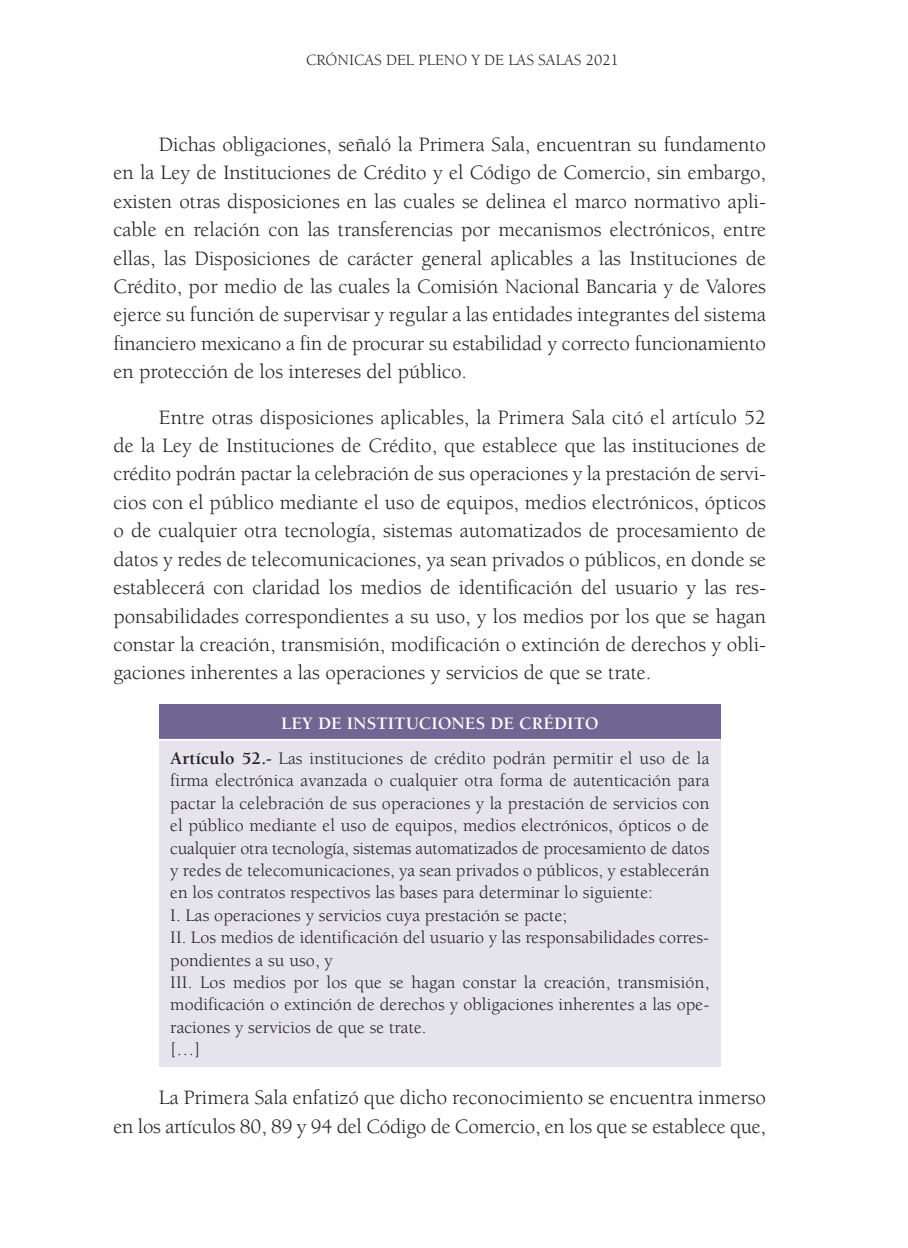
<style>
.page{position:relative;width:908px;height:1248px;background:#fff}
.page>*{position:absolute;margin:0;border:0;box-sizing:border-box;transform-origin:0 0}
.t1{font:21px/28.4px "Berkeley Std";color:#231f20;text-align:justify}
.t2{font:18px/22.4px "Berkeley Std";letter-spacing:.005em;color:#231f20;text-align:center}
.t3{font:16px "Berkeley Std";color:#231f20}
.s1{font-weight:700;color:#fff}
.s2{font-weight:700}
</style>
<div class="page">
<div style="left:159px;top:704px;width:561px;height:35px;background:#716693"></div>
<div style="left:159px;top:739px;width:561px;height:327px;background:#e5e3ec"></div>
<hr style="left:159px;top:738px;width:561px;height:2px;background:#fff">
<p class="t3" style="left:306px;top:52px;width:314px">CRÓNICAS DEL PLENO Y DE LAS SALAS 2021</p>
<p class="t1" style="left:113px;top:130px;width:654px;text-indent:45px">Dichas obligaciones, señaló la Primera Sala, encuentran su fundamento en la Ley de Instituciones de Crédito y el Código de Comercio, sin embargo, existen otras disposiciones en las cuales se delinea el marco normativo apli&shy;cable en relación con las transferencias por mecanismos electrónicos, entre ellas, las Disposiciones de carácter general aplicables a las Instituciones de Crédito, por medio de las cuales la Comisión Nacional Bancaria y de Valores ejerce su función de supervisar y regular a las entidades integrantes del sistema financiero mexicano a fin de procurar su estabilidad y correcto funcionamiento en protección de los intereses del público.</p>
<p class="t1" style="left:113px;top:403px;width:654px;text-indent:45px">Entre otras disposiciones aplicables, la Primera Sala citó el artículo 52 de la Ley de Instituciones de Crédito, que establece que las instituciones de crédito podrán pactar la celebración de sus operaciones y la prestación de servi&shy;cios con el público mediante el uso de equipos, medios electrónicos, ópticos o de cualquier otra tecnología, sistemas automatizados de procesamiento de datos y redes de telecomunicaciones, ya sean privados o públicos, en donde se establecerá con claridad los medios de identificación del usuario y las res&shy;ponsabilidades correspondientes a su uso, y los medios por los que se hagan constar la creación, transmisión, modificación o extinción de derechos y obli&shy;gaciones inherentes a las operaciones y servicios de que se trate.</p>
<p class="t2" style="left:170px;top:705px;width:540px;line-height:35.4px"><span class="s1">LEY DE INSTITUCIONES DE CRÉDITO<br></span><span class="s2">Artículo 52.-</span> Las instituciones de crédito podrán permitir el uso de la</p>
<p class="t2" style="left:170px;top:769px;width:540px;text-align:left">firma electrónica avanzada o cualquier otra forma de autenticación para pactar la celebración de sus operaciones y la prestación de servicios con el público mediante el uso de equipos, medios electrónicos, ópticos o de cualquier otra tecnología, sistemas automatizados de procesamiento de datos y redes de telecomunicaciones, ya sean privados o públicos, y establecerán en los contratos respectivos las bases para determinar lo siguiente:<br>I. Las operaciones y servicios cuya prestación se pacte;<br>II. Los medios de identificación del usuario y las responsabilidades corres&shy;pondientes a su uso, y<br>III. Los medios por los que se hagan constar la creación, transmisión, modificación o extinción de derechos y obligaciones inherentes a las ope&shy;raciones y servicios de que se trate.<br>[…]</p>
<p class="t1" style="left:113px;top:1083px;width:653px;text-align:right">La Primera Sala enfatizó que dicho reconocimiento se encuentra inmerso<br>en los artículos 80, 89 y 94 del Código de Comercio, en los que se establece que,</p>
</div>
